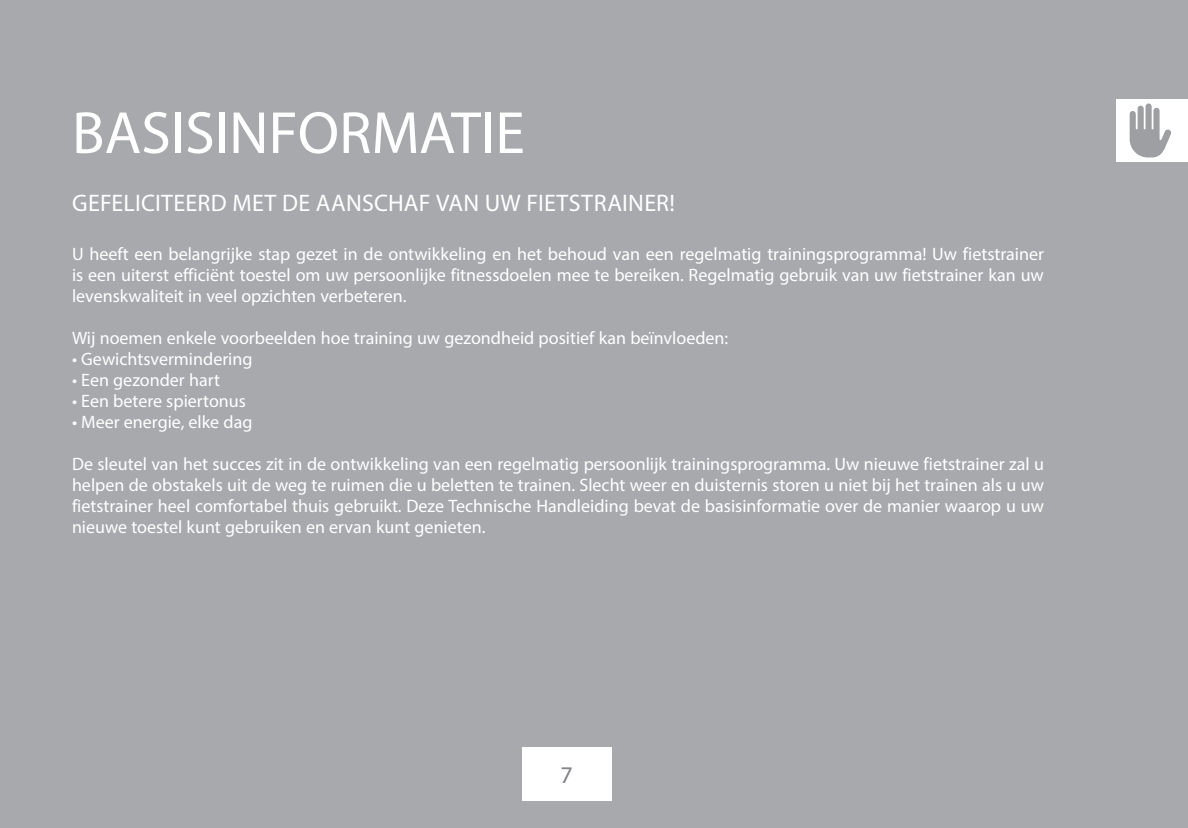
<style>
.page{position:relative;width:1188px;height:828px;background:#a8a9ad}
.page>*{position:absolute;margin:0;border:0;box-sizing:border-box;transform-origin:0 0}
.t1{font:60px "Myriad Pro";color:#fff}
.t2{font:24px "Myriad Pro";letter-spacing:.01em;color:#fff}
.t3{font:24px "Myriad Pro";color:#808285}
.Body_-_futura_conden{font:18px/21px "Myriad Pro";color:#fff;text-align:justify}
</style>
<div class="page">
<div style="left:522px;top:747px;width:90px;height:54px;background:#fff"></div>
<div style="left:1116px;top:99px;width:72px;height:63px;background:#fff"></div>
<svg style="left:1130px;top:104px;width:41px;height:54px"></svg>
<p class="t1" style="left:72px;top:96px;width:454px">BASISINFORMATIE</p>
<p class="t2" style="left:72px;top:188px;width:604px">GEFELICITEERD MET DE AANSCHAF VAN UW FIETSTRAINER!</p>
<p class="Body_-_futura_conden" style="left:72px;top:243px;width:973px">U heeft een belangrijke stap gezet in de ontwikkeling en het behoud van een regelmatig trainingsprogramma! Uw fietstrainer is een uiterst efficiënt toestel om uw persoonlijke fitnessdoelen mee te bereiken. Regelmatig gebruik van uw fietstrainer kan uw levenskwaliteit in veel opzichten verbeteren.</p>
<p class="Body_-_futura_conden" style="left:72px;top:327px;width:658px">Wij noemen enkele voorbeelden hoe training uw gezondheid positief kan beïnvloeden:</p>
<p class="Body_-_futura_conden" style="left:72px;top:348px;width:182px">• Gewichtsvermindering</p>
<p class="Body_-_futura_conden" style="left:72px;top:369px;width:149px">• Een gezonder hart</p>
<p class="Body_-_futura_conden" style="left:72px;top:390px;width:175px">• Een betere spiertonus</p>
<p class="Body_-_futura_conden" style="left:72px;top:411px;width:182px">• Meer energie, elke dag</p>
<p class="Body_-_futura_conden" style="left:72px;top:453px;width:974px">De sleutel van het succes zit in de ontwikkeling van een regelmatig persoonlijk trainingsprogramma. Uw nieuwe fietstrainer zal u helpen de obstakels uit de weg te ruimen die u beletten te trainen. Slecht weer en duisternis storen u niet bij het trainen als u uw fietstrainer heel comfortabel thuis gebruikt. Deze Technische Handleiding bevat de basisinformatie over de manier waarop u uw nieuwe toestel kunt gebruiken en ervan kunt genieten.</p>
<h2 class="t3" style="left:560px;top:760px;width:14px">7</h2>
</div>
